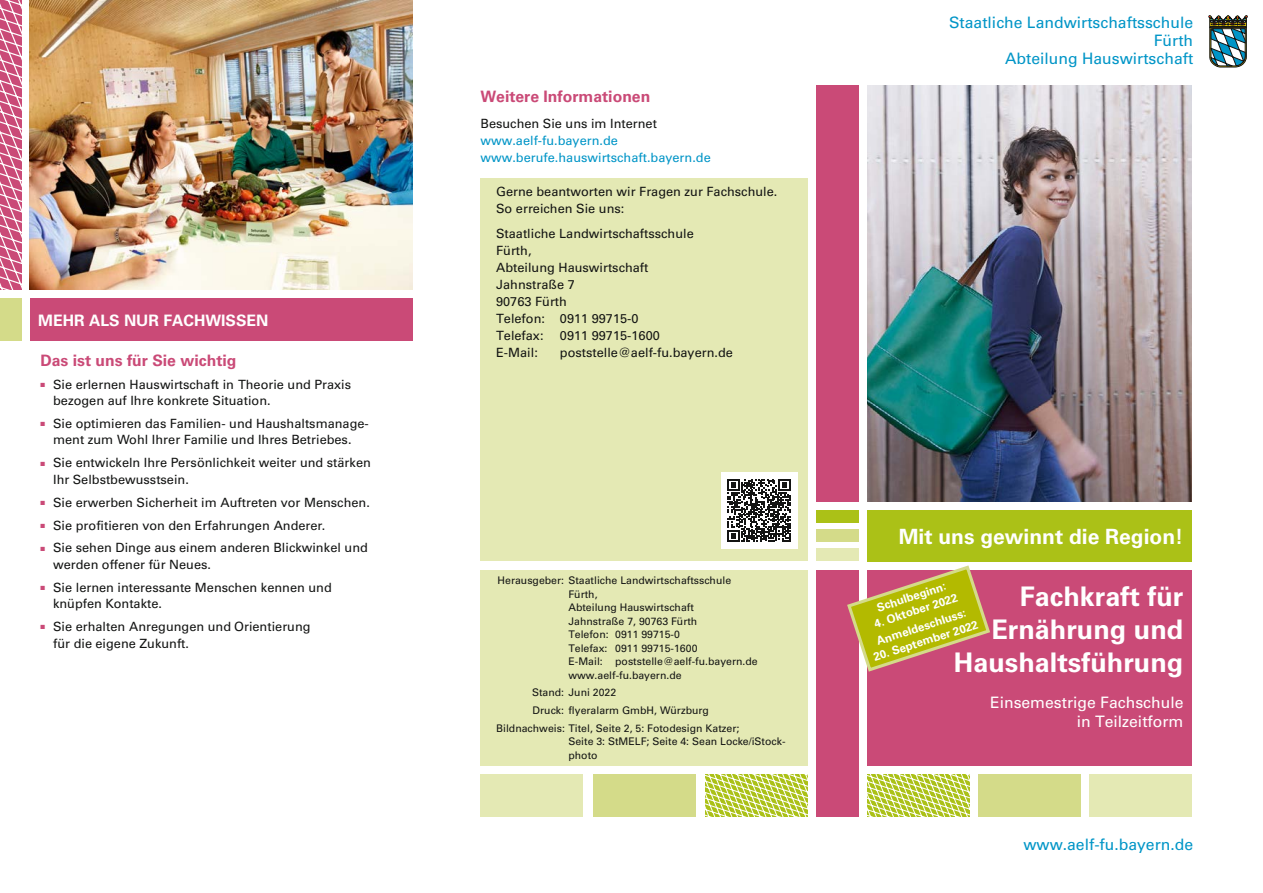
<style>
.page{position:relative;width:1263px;height:893px;background:#fff}
.page>*{position:absolute;margin:0;border:0;box-sizing:border-box;transform-origin:0 0}
.Titel{font:700 27px/33px "Univers LT Pro 65";color:#fff;text-align:right}
.Slogan{font:700 21px "Univers LT Pro 65";color:#fff}
.Amt{font:15.75px/18px "Univers LT Pro 55 Roman";color:#0095c7;text-align:right}
.Ueberschrift{font:700 15.75px "Univers LT Pro 65";color:#ca4a77}
.Untertitel{font:15.75px/18.8px "Univers LT Pro 55 Roman";color:#fff;text-align:right}
.Projekt{font:700 15.75px "Univers LT Pro 65";color:#fff}
.Aufzaehlung{font:12.75px/16.5px "Univers LT Pro 55 Roman";color:#131413}
.Fliesstext_vA{font:12.75px/17px "Univers LT Pro 55 Roman";color:#131413}
.Fliesstext{font:12.75px/17px "Univers LT Pro 55 Roman";color:#131413}
.Informationen_WWW{font:12.75px "Univers LT Pro 55 Roman";color:#0095c7}
.Störer{font:700 11.55px "Univers LT Pro 65";color:#fff}
.Impressum_Abstand{font:10.5px/13.5px "Univers LT Pro 55 Roman";color:#131413}
.Impressum_EZ{font:10.5px "Univers LT Pro 55 Roman";color:#131413}
.Impressum{font:10.5px/13.5px "Univers LT Pro 55 Roman";color:#131413}
.Impressum_EZ_nA{font:10.5px "Univers LT Pro 55 Roman";color:#131413}
</style>
<div class="page">
<svg style="left:706px;top:774px;width:102px;height:42px;background:#c8d668"></svg>
<div style="left:480px;top:570px;width:328px;height:195px;background:#e4e9b4"></div>
<div style="left:480px;top:179px;width:328px;height:382px;background:#e4e9b4"></div>
<div style="left:816px;top:85px;width:43px;height:417px;background:#ca4a77"></div>
<div style="left:816px;top:570px;width:43px;height:246px;background:#ca4a77"></div>
<div style="left:816px;top:510px;width:43px;height:13px;background:#abc117"></div>
<div style="left:816px;top:529px;width:43px;height:13px;background:#d4db89"></div>
<div style="left:816px;top:549px;width:43px;height:12px;background:#e4e9b4"></div>
<div style="left:979px;top:774px;width:102px;height:42px;background:#d4db89"></div>
<div style="left:593px;top:774px;width:102px;height:42px;background:#d4db89"></div>
<div style="left:0;top:299px;width:21px;height:42px;background:#d4db89"></div>
<div style="left:1090px;top:774px;width:102px;height:42px;background:#e4e9b4"></div>
<div style="left:480px;top:774px;width:103px;height:42px;background:#e4e9b4"></div>
<div style="left:30px;top:299px;width:382px;height:42px;background:#ca4a77"></div>
<svg style="left:867px;top:774px;width:102px;height:42px;background:#c8d668"></svg>
<svg style="left:0;top:0;width:21px;height:289px;background:#d67597"></svg>
<div style="left:867px;top:510px;width:325px;height:51px;background:#abc117"></div>
<div style="left:867px;top:570px;width:325px;height:195px;background:#ca4a77"></div>
<img style="left:867px;top:85px;width:325px;height:417px">
<svg style="left:1209px;top:15px;width:38px;height:52px"></svg>
<img style="left:30px;top:0;width:382px;height:289px">
<div style="left:721px;top:472px;width:76px;height:77px;background:#fff"></div>
<svg style="left:728px;top:479px;width:62px;height:63px"></svg>
<svg style="left:847px;top:565px;width:143px;height:107px"></svg>
<h1 class="Projekt" style="left:38px;top:311px;width:232px">MEHR ALS NUR FACHWISSEN</h1>
<h2 class="Ueberschrift" style="left:40px;top:351px;width:198px">Das ist uns für Sie wichtig</h2>
<p class="Aufzaehlung" style="left:53px;top:376px;width:299px">Sie erlernen Hauswirtschaft in Theorie und Praxis bezogen auf Ihre konkrete Situation.</p>
<p class="Aufzaehlung" style="left:53px;top:415px;width:317px">Sie optimieren das Familien- und Haushaltsmanage&shy;ment zum Wohl Ihrer Familie und Ihres Betriebes.</p>
<p class="Aufzaehlung" style="left:53px;top:455px;width:319px">Sie entwickeln Ihre Persönlichkeit weiter und stärken<br>Ihr Selbstbewusstsein.</p>
<p class="Aufzaehlung" style="left:53px;top:494px;width:318px">Sie erwerben Sicherheit im Auftreten vor Menschen.</p>
<p class="Aufzaehlung" style="left:53px;top:517px;width:274px">Sie profitieren von den Erfahrungen Anderer.</p>
<p class="Aufzaehlung" style="left:53px;top:540px;width:316px">Sie sehen Dinge aus einem anderen Blickwinkel und werden offener für Neues.</p>
<p class="Aufzaehlung" style="left:53px;top:579px;width:280px">Sie lernen interessante Menschen kennen und knüpfen Kontakte.</p>
<p class="Aufzaehlung" style="left:53px;top:618px;width:259px">Sie erhalten Anregungen und Orientierung für die eigene Zukunft.</p>
<h2 class="Ueberschrift" style="left:480px;top:87px;width:171px">Weitere Informationen</h2>
<p class="Fliesstext" style="left:480px;top:115px;width:178px">Besuchen Sie uns im Internet</p>
<p class="Informationen_WWW" style="left:480px;top:132px;width:139px">www.aelf-fu.bayern.de</p>
<p class="Informationen_WWW" style="left:480px;top:149px;width:232px">www.berufe.hauswirtschaft.bayern.de</p>
<p class="Fliesstext" style="left:496px;top:183px;width:283px">Gerne beantworten wir Fragen zur Fachschule.<br>So erreichen Sie uns:</p>
<p class="Fliesstext_vA" style="left:496px;top:225px;width:199px">Staatliche Landwirtschaftsschule<br>Fürth,<br>Abteilung Hauswirtschaft<br>Jahnstraße 7<br>90763 Fürth<br>Telefon: 0911 99715-0<br>Telefax:</p>
<p class="Fliesstext_vA" style="left:560px;top:327px;width:101px">0911 99715-1600</p>
<p class="Fliesstext_vA" style="left:496px;top:344px;width:43px">E-Mail:</p>
<p class="Fliesstext_vA" style="left:560px;top:344px;width:175px">poststelle@aelf-fu.bayern.de</p>
<p class="Impressum" style="left:568px;top:574px;width:164px;text-indent:-71px">Herausgeber: Staatliche Landwirtschaftsschule<br>Fürth,<br>Abteilung Hauswirtschaft</p>
<p class="Impressum_EZ" style="left:568px;top:614px;width:130px">Jahnstraße 7, 90763 Fürth</p>
<p class="Impressum_EZ" style="left:568px;top:628px;width:113px">Telefon: 0911 99715-0</p>
<p class="Impressum_EZ" style="left:568px;top:641px;width:131px">Telefax: 0911 99715-1600</p>
<p class="Impressum_EZ" style="left:568px;top:655px;width:191px">E-Mail: poststelle@aelf-fu.bayern.de</p>
<p class="Impressum_EZ_nA" style="left:568px;top:668px;width:115px">www.aelf-fu.bayern.de</p>
<p class="Impressum_Abstand" style="left:532px;top:686px;width:86px">Stand: Juni 2022</p>
<p class="Impressum_Abstand" style="left:533px;top:704px;width:178px">Druck: flyeralarm GmbH, Würzburg</p>
<p class="Impressum_Abstand" style="left:568px;top:721px;width:219px;text-indent:-72px">Bildnachweis: Titel, Seite 2, 5: Fotodesign Katzer;<br>Seite 3: StMELF; Seite 4: Sean Locke/iStock&shy;photo</p>
<p class="Amt" style="left:949px;top:13px;width:246px">Staatliche Landwirtschaftsschule<br>Fürth<br>Abteilung Hauswirtschaft</p>
<p class="Slogan" style="left:899px;top:524px;width:286px">Mit uns gewinnt die Region!</p>
<p class="Titel" style="left:954px;top:580px;width:231px">Fachkraft für<br>Ernährung und<br>Haushaltsführung</p>
<p class="Untertitel" style="left:990px;top:693px;width:195px">Einsemestrige Fachschule in Teilzeitform</p>
<p class="Störer" style="left:875px;top:601px;width:74px;rotate:-18deg">Schulbeginn:</p>
<p class="Störer" style="left:872px;top:617px;width:88px;rotate:-18deg">4. Oktober 2022</p>
<p class="Störer" style="left:875px;top:635px;width:95px;rotate:-18deg">Anmeldeschluss:</p>
<p class="Störer" style="left:872px;top:651px;width:111px;rotate:-18deg">20. September 2022</p>
<p class="Amt" style="left:1023px;top:836px;width:171px">www.aelf-fu.bayern.de</p>
</div>
